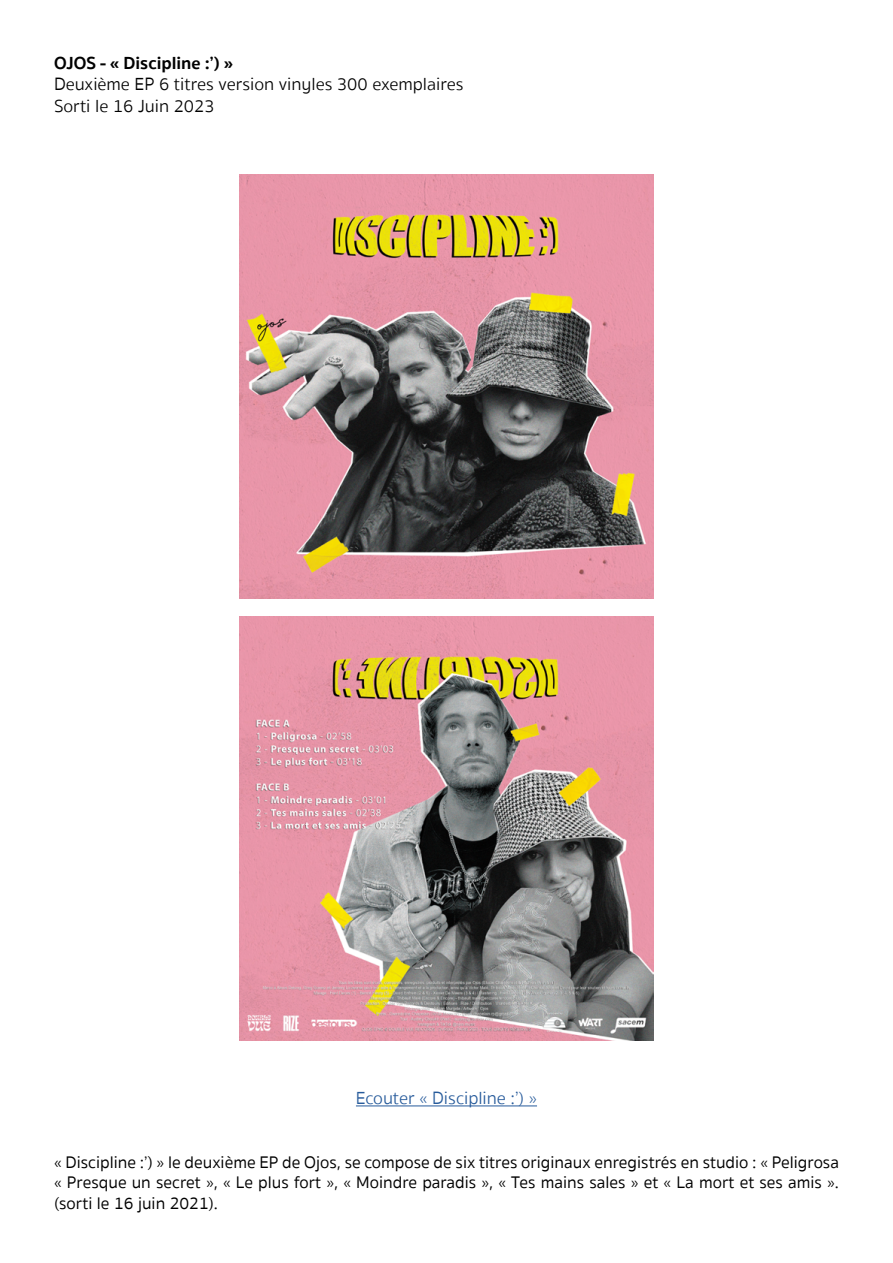
<style>
.page{position:relative;width:893px;height:1263px;background:#fff}
.page>*{position:absolute;margin:0;border:0;box-sizing:border-box;transform-origin:0 0}
.t1{font:300 18px/21.6px "Sukhumvit Set";color:#000}
.t2{font:300 18px "Sukhumvit Set";color:#275b9b}
.t3{font:700 18px "Sukhumvit Set";color:#000}
.t4{font:17.25px/20.7px "Sukhumvit Set Text";color:#000;text-align:justify}
</style>
<div class="page">
<img style="left:240px;top:174px;width:413px;height:424px">
<img style="left:240px;top:616px;width:413px;height:424px">
<hr style="left:356px;top:1105px;width:181px;height:1px;background:#275b9b">
<p class="t3" style="left:54px;top:49px;width:180px">OJOS - « Discipline :’) »</p>
<p class="t1" style="left:54px;top:74px;width:411px">Deuxième EP 6 titres version vinyles 300 exemplaires<br>Sorti le 16 Juin 2023</p>
<p class="t2" style="left:356px;top:1086px;width:183px">Ecouter « Discipline :’) »</p>
<p class="t4" style="left:54px;top:1152px;width:786px">« Discipline :’) » le deuxième EP de Ojos, se compose de six titres originaux enregistrés en studio : « Peligrosa « Presque un secret », « Le plus fort », « Moindre paradis », « Tes mains sales » et « La mort et ses amis ». (sorti le 16 juin 2021).</p>
</div>
